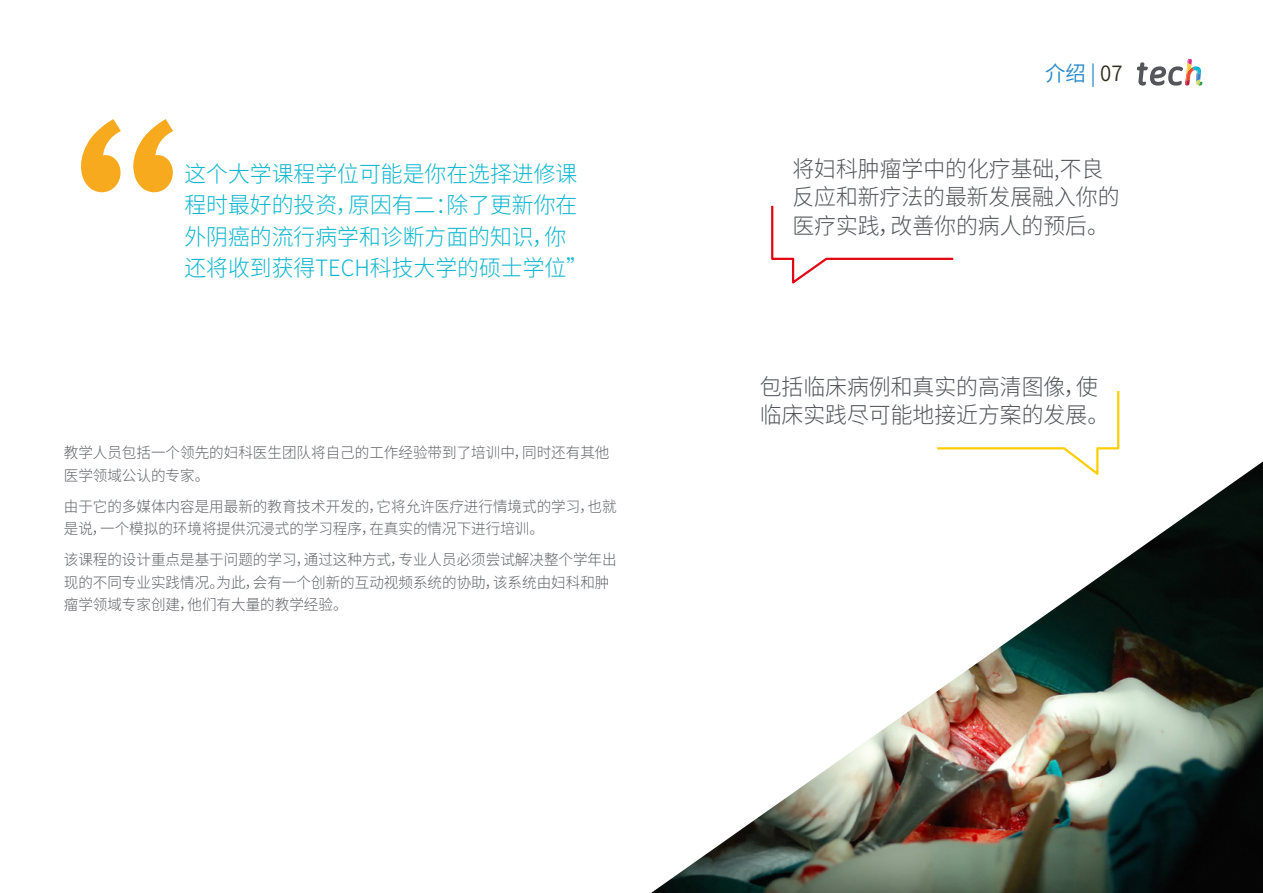
<style>
.page{position:relative;width:1263px;height:893px;background:#fff}
.page>*{position:absolute;margin:0;border:0;box-sizing:border-box;transform-origin:0 0}
.t1{font:300 22.5px/28.5px "Source Han Sans CN";color:#52555b}
.t2{font:300 22.5px/31.5px "Source Han Sans CN";color:#0fb6cf}
.t3{font:21px "Source Han Sans CN";color:#2488c9}
.t4{font:300 15px/22.5px "Source Han Sans CN";color:#61646a}
.s1{color:#312e20}
</style>
<div class="page">
<svg style="left:81px;top:119px;width:92px;height:73px"></svg>
<img style="left:651px;top:461px;width:612px;height:432px">
<svg style="left:1137px;top:59px;width:65px;height:27px"></svg>
<svg style="left:935px;top:391px;width:185px;height:87px"></svg>
<svg style="left:771px;top:205px;width:183px;height:79px"></svg>
<h1 class="t2" style="left:184px;top:158px;width:405px">这个大学课程学位可能是你在选择进修课程时最好的投资，原因有二：除了更新你在外阴癌的流行病学和诊断方面的知识，你还将收到获得TECH科技大学的硕士学位”</h1>
<p class="t4" style="left:64px;top:442px;width:547px">教学人员包括一个领先的妇科医生团队将自己的工作经验带到了培训中，同时还有其他医学领域公认的专家。</p>
<p class="t4" style="left:64px;top:495px;width:554px">由于它的多媒体内容是用最新的教育技术开发的，它将允许医疗进行情境式的学习，也就是说，一个模拟的环境将提供沉浸式的学习程序，在真实的情况下进行培训。</p>
<p class="t4" style="left:64px;top:549px;width:554px">该课程的设计重点是基于问题的学习，通过这种方式，专业人员必须尝试解决整个学年出现的不同专业实践情况。为此，会有一个创新的互动视频系统的协助，该系统由妇科和肿瘤学领域专家创建，他们有大量的教学经验。</p>
<h2 class="t3" style="left:1045px;top:61px;width:79px">介绍 | <span class="s1">07</span></h2>
<h1 class="t1" style="left:792px;top:154px;width:329px">将妇科肿瘤学中的化疗基础,不良反应和新疗法的最新发展融入你的医疗实践，改善你的病人的预后。</h1>
<h1 class="t1" style="left:760px;top:373px;width:351px">包括临床病例和真实的高清图像，使临床实践尽可能地接近方案的发展。</h1>
</div>
